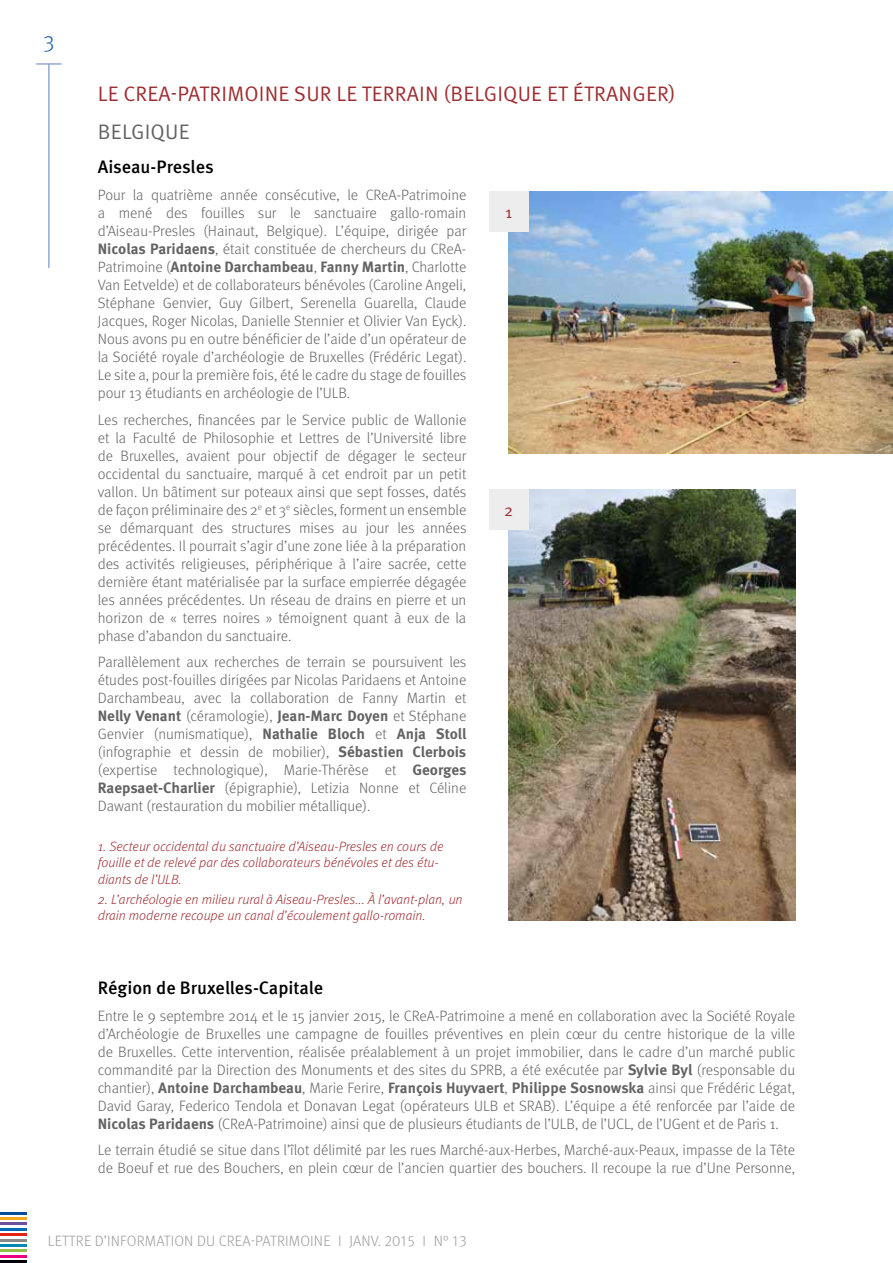
<style>
.page{position:relative;width:893px;height:1263px;background:#fff}
.page>*{position:absolute;margin:0;border:0;box-sizing:border-box;transform-origin:0 0}
.t1{font:300 22.5px "Meta OT";color:#115da9}
.t2{font:21px "Meta OT Norm";letter-spacing:.01em;color:#9e2e32}
.t3{font:21px "Meta OT Norm";letter-spacing:.01em;color:#646363}
.t4{font:500 18px "Meta OT";color:#000}
.t5{font:16.5px "Meta OT Norm";color:#9e2e32}
.t6{font:300 15px/18px "Meta OT";color:#646363;text-align:justify}
.t7{font:300 15px "Meta OT";letter-spacing:.01em;color:#9d9d9c}
.t8{font:italic 300 13.5px/16.2px "Meta OT";color:#9e2e32}
.s1{font-weight:700}
</style>
<div class="page">
<hr style="left:0;top:1255px;width:27px;height:2px;background:#e6007d">
<hr style="left:0;top:1260px;width:27px;height:3px;background:#000">
<hr style="left:0;top:1249px;width:27px;height:3px;background:#8fc148">
<hr style="left:0;top:1233px;width:27px;height:3px;background:#e42313">
<hr style="left:0;top:1228px;width:27px;height:2px;background:#006ab4">
<hr style="left:0;top:1244px;width:27px;height:3px;background:#0087b1">
<hr style="left:0;top:1212px;width:27px;height:2px;background:#004e9b">
<hr style="left:0;top:1222px;width:27px;height:3px;background:#6f4f9b">
<hr style="left:0;top:1239px;width:27px;height:2px;background:#86888c">
<hr style="left:0;top:1217px;width:27px;height:3px;background:#f7a823">
<svg style="left:36px;top:64px;width:26px;height:1px"></svg>
<hr style="left:49px;top:64px;width:1px;height:204px;background:#5d7fc0">
<img style="left:509px;top:191px;width:384px;height:263px">
<img style="left:509px;top:489px;width:286px;height:431px">
<div style="left:489px;top:489px;width:40px;height:41px;background:#ededed"></div>
<div style="left:489px;top:191px;width:40px;height:41px;background:#ededed"></div>
<h1 class="t1" style="left:43px;top:30px;width:13px">3</h1>
<h2 class="t2" style="left:98px;top:81px;width:579px">LE CREA-PATRIMOINE SUR LE TERRAIN (BELGIQUE ET ÉTRANGER)</h2>
<h2 class="t3" style="left:98px;top:119px;width:93px">BELGIQUE</h2>
<p class="t4" style="left:98px;top:156px;width:117px">Aiseau-Presles</p>
<p class="t6" style="left:98px;top:186px;width:370px">Pour la quatrième année consécutive, le CReA-Patrimoine a mené des fouilles sur le sanctuaire gallo-romain d’Aiseau-Presles (Hainaut, Belgique). L’équipe, dirigée par <span class="s1">Nicolas Paridaens</span>, était constituée de chercheurs du CReA-Patrimoine (<span class="s1">Antoine Darchambeau</span>, <span class="s1">Fanny Martin</span>, Charlotte Van Eetvelde) et de collaborateurs bénévoles (Caroline Angeli, Stéphane Genvier, Guy Gilbert, Serenella Guarella, Claude Jacques, Roger Nicolas, Danielle Stennier et Olivier Van Eyck).<br>Nous avons pu en outre bénéficier de l’aide d’un opérateur de la Société royale d’archéologie de Bruxelles (Frédéric Legat).<br>Le site a, pour la première fois, été le cadre du stage de fouilles pour 13 étudiants en archéologie de l’ULB.</p>
<p class="t6" style="left:98px;top:411px;width:370px">Les recherches, financées par le Service public de Wallonie et la Faculté de Philosophie et Lettres de l’Université libre de Bruxelles, avaient pour objectif de dégager le secteur occidental du sanctuaire, marqué à cet endroit par un petit vallon. Un bâtiment sur poteaux ainsi que sept fosses, datés de façon préliminaire des 2<sup>e</sup> et 3<sup>e</sup> siècles, forment un ensemble se démarquant des structures mises au jour les années précédentes. Il pourrait s’agir d’une zone liée à la préparation des activités religieuses, périphérique à l’aire sacrée, cette dernière étant matérialisée par la surface empierrée dégagée les années précédentes. Un réseau de drains en pierre et un horizon de « terres noires » témoignent quant à eux de la phase d’abandon du sanctuaire.</p>
<p class="t6" style="left:98px;top:653px;width:370px">Parallèlement aux recherches de terrain se poursuivent les études post-fouilles dirigées par Nicolas Paridaens et Antoine Darchambeau, avec la collaboration de Fanny Martin et <span class="s1">Nelly Venant</span> (céramologie), <span class="s1">Jean-Marc Doyen</span> et Stéphane Genvier (numismatique), <span class="s1">Nathalie Bloch</span> et <span class="s1">Anja Stoll </span>(infographie et dessin de mobilier), <span class="s1">Sébastien Clerbois </span>(expertise technologique), Marie-Thérèse et <span class="s1">Georges Raepsaet-Charlier</span> (épigraphie), Letizia Nonne et Céline Dawant (restauration du mobilier métallique).</p>
<p class="t5" style="left:505px;top:202px;width:9px">1</p>
<p class="t5" style="left:504px;top:500px;width:11px">2</p>
<p class="t8" style="left:98px;top:839px;width:347px">1. Secteur occidental du sanctuaire d’Aiseau-Presles en cours de fouille et de relevé par des collaborateurs bénévoles et des étu&shy;diants de l’ULB.</p>
<p class="t8" style="left:98px;top:891px;width:366px">2. L’archéologie en milieu rural à Aiseau-Presles... À l’avant-plan, un drain moderne recoupe un canal d’écoulement gallo-romain.</p>
<p class="t4" style="left:98px;top:976px;width:227px">Région de Bruxelles-Capitale</p>
<p class="t6" style="left:98px;top:1007px;width:699px">Entre le 9 septembre 2014 et le 15 janvier 2015, le CReA-Patrimoine a mené en collaboration avec la Société Royale d’Archéologie de Bruxelles une campagne de fouilles préventives en plein cœur du centre historique de la ville de Bruxelles. Cette intervention, réalisée préalablement à un projet immobilier, dans le cadre d’un marché public commandité par la Direction des Monuments et des sites du SPRB, a été exécutée par <span class="s1">Sylvie Byl</span> (responsable du chantier), <span class="s1">Antoine Darchambeau</span>, Marie Ferire, <span class="s1">François Huyvaert</span>, <span class="s1">Philippe Sosnowska</span> ainsi que Frédéric Légat, David Garay, Federico Tendola et Donavan Legat (opérateurs ULB et SRAB). L’équipe a été renforcée par l’aide de <span class="s1">Nicolas Paridaens</span> (CReA-Patrimoine) ainsi que de plusieurs étudiants de l’ULB, de l’UCL, de l’UGent et de Paris 1.</p>
<p class="t6" style="left:98px;top:1141px;width:699px">Le terrain étudié se situe dans l’îlot délimité par les rues Marché-aux-Herbes, Marché-aux-Peaux, impasse de la Tête de Boeuf et rue des Bouchers, en plein cœur de l’ancien quartier des bouchers. Il recoupe la rue d’Une Personne,</p>
<p class="t7" style="left:48px;top:1232px;width:421px">LETTRE D’INFORMATION DU CREA-PATRIMOINE I JANV. 2015 I N° 13</p>
</div>
